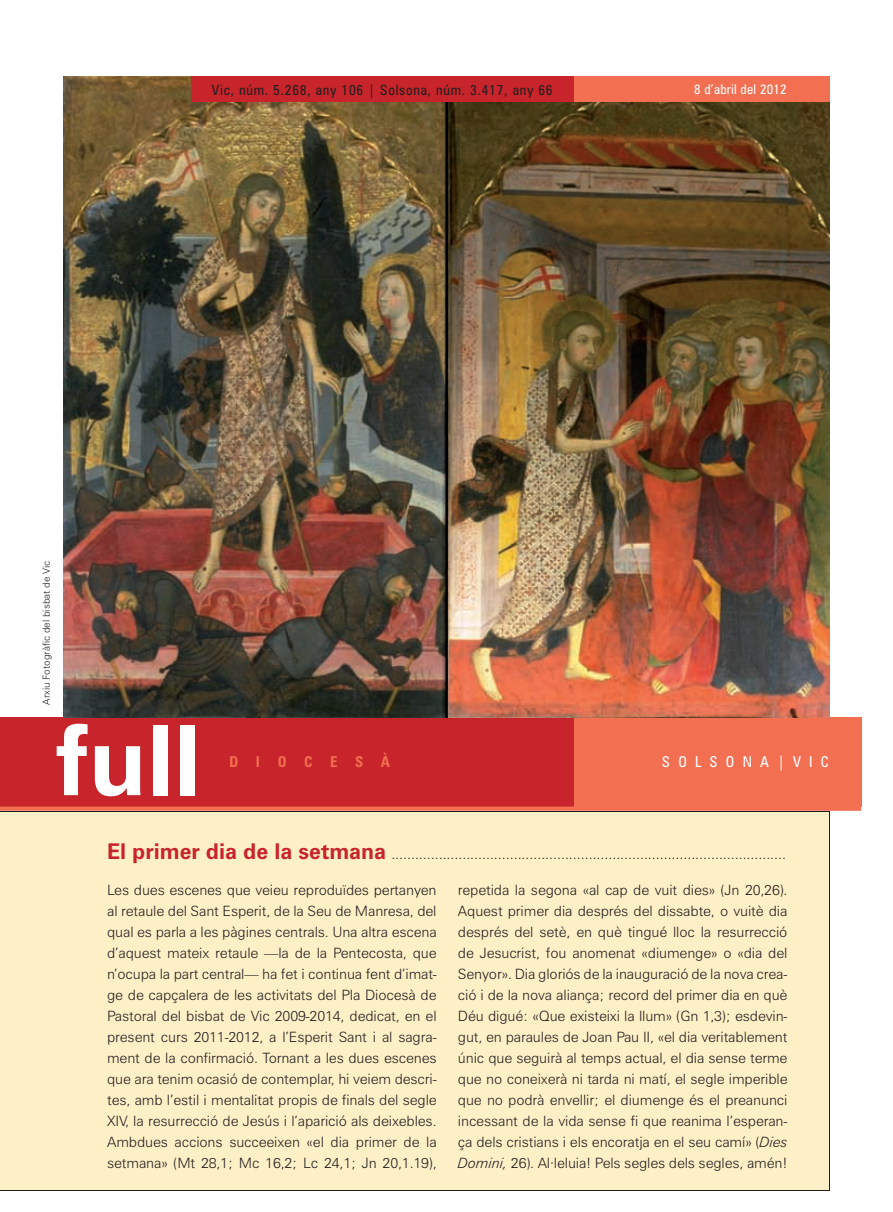
<style>
.page{position:relative;width:893px;height:1212px;background:#fff}
.page>*{position:absolute;margin:0;border:0;box-sizing:border-box;transform-origin:0 0}
.t1{font:700 97.5px "Zurich BT";color:#fff}
.t2{font:condensed 15px "Zurich BT";letter-spacing:.55em;color:#fff}
.t3{font:700 condensed 15px "Zurich BT";letter-spacing:1.17em;color:#f36f51}
.t4{font:300 14.25px/21px "Zurich BT";letter-spacing:-.01em;color:#231f20;text-align:justify}
.t5{font:condensed 14.25px "Zurich BT";letter-spacing:.05em;color:#231f20}
.t6{font:condensed 13.5px "Zurich BT";letter-spacing:.02em;color:#fff}
.t7{font:300 9.75px "Zurich BT";color:#231f20}
.s1{font-weight:700;font-size:21.75px;color:#c8242b}
.s2{font-style:italic}
</style>
<div class="page">
<div style="left:0;top:811px;width:829px;height:379px;background:#fef0c6"></div>
<hr style="left:0;top:811px;width:829px;height:1px;background:#231f20">
<hr style="left:829px;top:811px;width:1px;height:379px;background:#231f20">
<hr style="left:0;top:1190px;width:829px;height:1px;background:#231f20">
<div style="left:0;top:717px;width:574px;height:89px;background:#c8242b"></div>
<div style="left:574px;top:717px;width:287px;height:89px;background:#f36f51"></div>
<div style="left:0;top:806px;width:861px;height:5px;background:#f36f51"></div>
<img style="left:64px;top:77px;width:765px;height:640px">
<div style="left:191px;top:77px;width:638px;height:25px;background:#c8242b"></div>
<div style="left:574px;top:77px;width:255px;height:25px;background:#f36f51"></div>
<p class="t5" style="left:212px;top:81px;width:342px">Vic, núm. 5.268, any 106 | Solsona, núm. 3.417, any 66</p>
<p class="t6" style="left:694px;top:81px;width:94px">8 d’abril del 2012</p>
<p class="t7" style="left:41px;top:704px;width:145px;rotate:-90deg">Arxiu Fotogràfic del bisbat de Vic</p>
<h1 class="t1" style="left:57px;top:701px;width:146px">full</h1>
<p class="t3" style="left:229px;top:753px;width:162px">DIOCESÀ</p>
<p class="t2" style="left:662px;top:752px;width:168px">SOLSONA|VIC</p>
<p class="t4" style="left:107px;top:843px;width:680px"><span class="s1">El primer dia de la setmana</span> ....................................................................................................</p>
<p class="t4" style="left:107px;top:879px;width:331px">Les dues escenes que veieu reproduïdes pertanyen al retaule del Sant Esperit, de la Seu de Manresa, del qual es parla a les pàgines centrals. Una altra escena d’aquest mateix retaule —la de la Pentecosta, que n’ocupa la part central— ha fet i continua fent d’imat&shy;ge de capçalera de les activitats del Pla Diocesà de Pastoral del bisbat de Vic 2009-2014, dedicat, en el present curs 2011-2012, a l’Esperit Sant i al sagra&shy;ment de la confirmació. Tornant a les dues escenes que ara tenim ocasió de contemplar, hi veiem descri&shy;tes, amb l’estil i mentalitat propis de finals del segle XIV, la resurrecció de Jesús i l’aparició als deixebles.<br>Ambdues accions succeeixen «el dia primer de la setmana» (Mt 28,1; Mc 16,2; Lc 24,1; Jn 20,1.19),</p>
<p class="t4" style="left:458px;top:879px;width:331px">repetida la segona «al cap de vuit dies» (Jn 20,26).<br>Aquest primer dia després del dissabte, o vuitè dia després del setè, en què tingué lloc la resurrecció de Jesucrist, fou anomenat «diumenge» o «dia del Senyor». Dia gloriós de la inauguració de la nova crea&shy;ció i de la nova aliança; record del primer dia en què Déu digué: «Que existeixi la llum» (Gn 1,3); esdevin&shy;gut, en paraules de Joan Pau II, «el dia veritablement únic que seguirà al temps actual, el dia sense terme que no coneixerà ni tarda ni matí, el segle imperible que no podrà envellir; el diumenge és el preanunci incessant de la vida sense fi que reanima l’esperan&shy;ça dels cristians i els encoratja en el seu camí» (<span class="s2">Dies Domini,</span> 26). Al·leluia! Pels segles dels segles, amén!</p>
</div>
